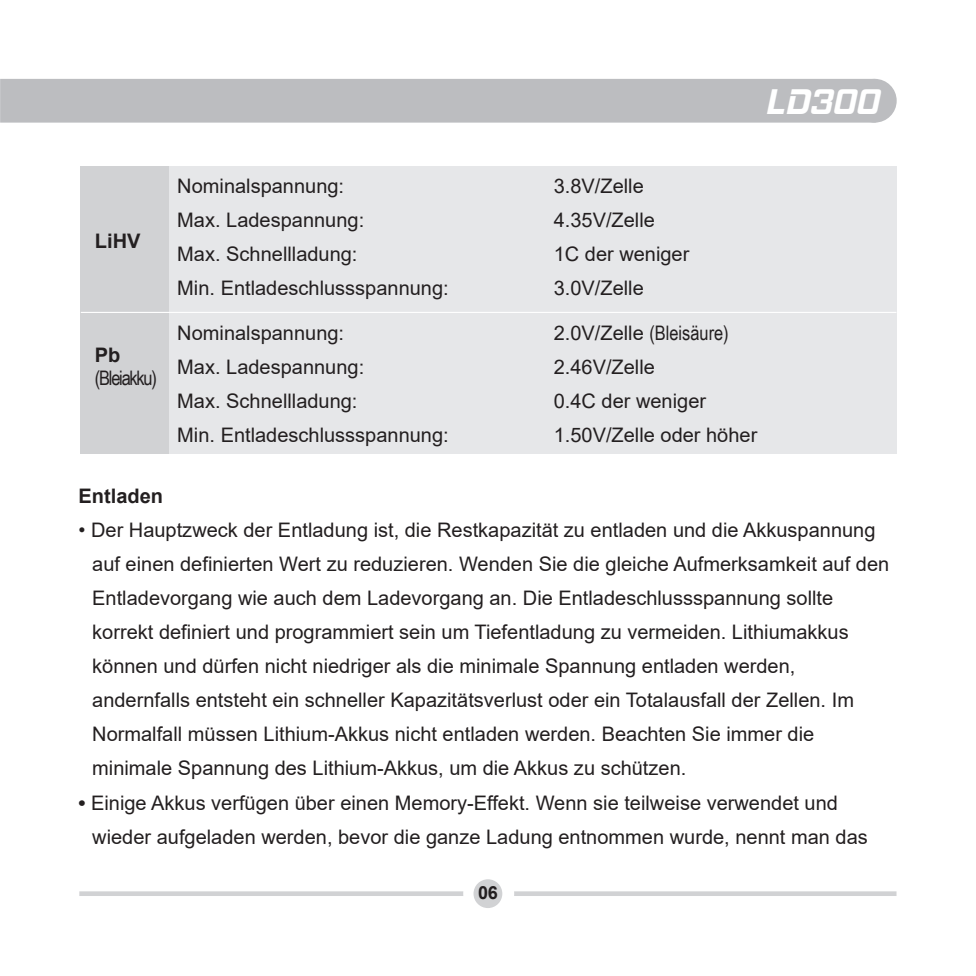
<style>
.page{position:relative;width:976px;height:976px;background:#fff}
.page>*{position:absolute;margin:0;border:0;box-sizing:border-box;transform-origin:0 0}
.t1{font:italic 700 36px "Hemi Head Rg";color:#fff}
.t2{font:20px/34px "Arial";color:#231f20}
.t3{font:20px "Arial Narrow";color:#231f20}
.t4{font:700 20px "Arial";color:#231f20}
.t5{font:20px "Arial Narrow";letter-spacing:-.06em;color:#231f20}
.t6{font:700 18px "Arial";color:#231f20}
.s1{font-family:"Arial"}
.s2{font-weight:700}
</style>
<div class="page">
<div style="left:81px;top:166px;width:815px;height:287px;background:#e6e7e9"></div>
<div style="left:80px;top:166px;width:88px;height:287px;background:#d1d2d4"></div>
<hr style="left:81px;top:311px;width:815px;height:2px;background:#fff">
<svg style="left:79px;top:891px;width:384px;height:4px;background:#d5d6d7"></svg>
<svg style="left:514px;top:891px;width:382px;height:4px;background:#d5d6d7"></svg>
<div style="left:473px;top:878px;width:29px;height:29px;background:#d1d2d4;border-radius:50%"></div>
<div style="left:0;top:79px;width:879px;height:44px;background:#bcbdc0"></div>
<svg style="left:852px;top:79px;width:44px;height:43px;background:#c1c2c5"></svg>
<h1 class="t1" style="left:765px;top:79px;width:115px">LD300</h1>
<p class="t4" style="left:95px;top:227px;width:47px">LiHV</p>
<p class="t4" style="left:95px;top:340px;width:27px">Pb</p>
<p class="t5" style="left:95px;top:362px;width:64px">(Bleiakku)</p>
<p class="t2" style="left:177px;top:168px;width:168px">Nominalspannung:</p>
<p class="t2" style="left:553px;top:168px;width:92px">3.8V/Zelle</p>
<p class="t2" style="left:177px;top:202px;width:188px">Max. Ladespannung:</p>
<p class="t2" style="left:553px;top:202px;width:103px">4.35V/Zelle</p>
<p class="t2" style="left:177px;top:236px;width:182px">Max. Schnellladung:</p>
<p class="t2" style="left:553px;top:236px;width:137px">1C der weniger</p>
<p class="t2" style="left:177px;top:270px;width:273px">Min. Entladeschlussspannung:</p>
<p class="t2" style="left:553px;top:270px;width:92px">3.0V/Zelle</p>
<p class="t2" style="left:177px;top:316px;width:168px">Nominalspannung:</p>
<p class="t3" style="left:553px;top:318px;width:176px"><span class="s1">2.0V/Zelle</span> (Bleisäure)</p>
<p class="t2" style="left:177px;top:350px;width:188px">Max. Ladespannung:</p>
<p class="t2" style="left:553px;top:350px;width:103px">2.46V/Zelle</p>
<p class="t2" style="left:177px;top:384px;width:182px">Max. Schnellladung:</p>
<p class="t2" style="left:553px;top:384px;width:154px">0.4C der weniger</p>
<p class="t2" style="left:177px;top:418px;width:273px">Min. Entladeschlussspannung:</p>
<p class="t2" style="left:553px;top:418px;width:205px">1.50V/Zelle oder höher</p>
<p class="t4" style="left:78px;top:482px;width:86px">Entladen</p>
<p class="t2" style="left:92px;top:513px;width:798px;text-indent:-14px">• Der Hauptzweck der Entladung ist, die Restkapazität zu entladen und die Akkuspannung auf einen definierten Wert zu reduzieren. Wenden Sie die gleiche Aufmerksamkeit auf den Entladevorgang wie auch dem Ladevorgang an. Die Entladeschlussspannung sollte korrekt definiert und programmiert sein um Tiefentladung zu vermeiden. Lithiumakkus können und dürfen nicht niedriger als die minimale Spannung entladen werden, andernfalls entsteht ein schneller Kapazitätsverlust oder ein Totalausfall der Zellen. Im Normalfall müssen Lithium-Akkus nicht entladen werden. Beachten Sie immer die minimale Spannung des Lithium-Akkus, um die Akkus zu schützen.</p>
<p class="t2" style="left:92px;top:785px;width:776px;text-indent:-14px"><span class="s2">•</span> Einige Akkus verfügen über einen Memory-Effekt. Wenn sie teilweise verwendet und wieder aufgeladen werden, bevor die ganze Ladung entnommen wurde, nennt man das</p>
<p class="t6" style="left:478px;top:880px;width:21px">06</p>
</div>
